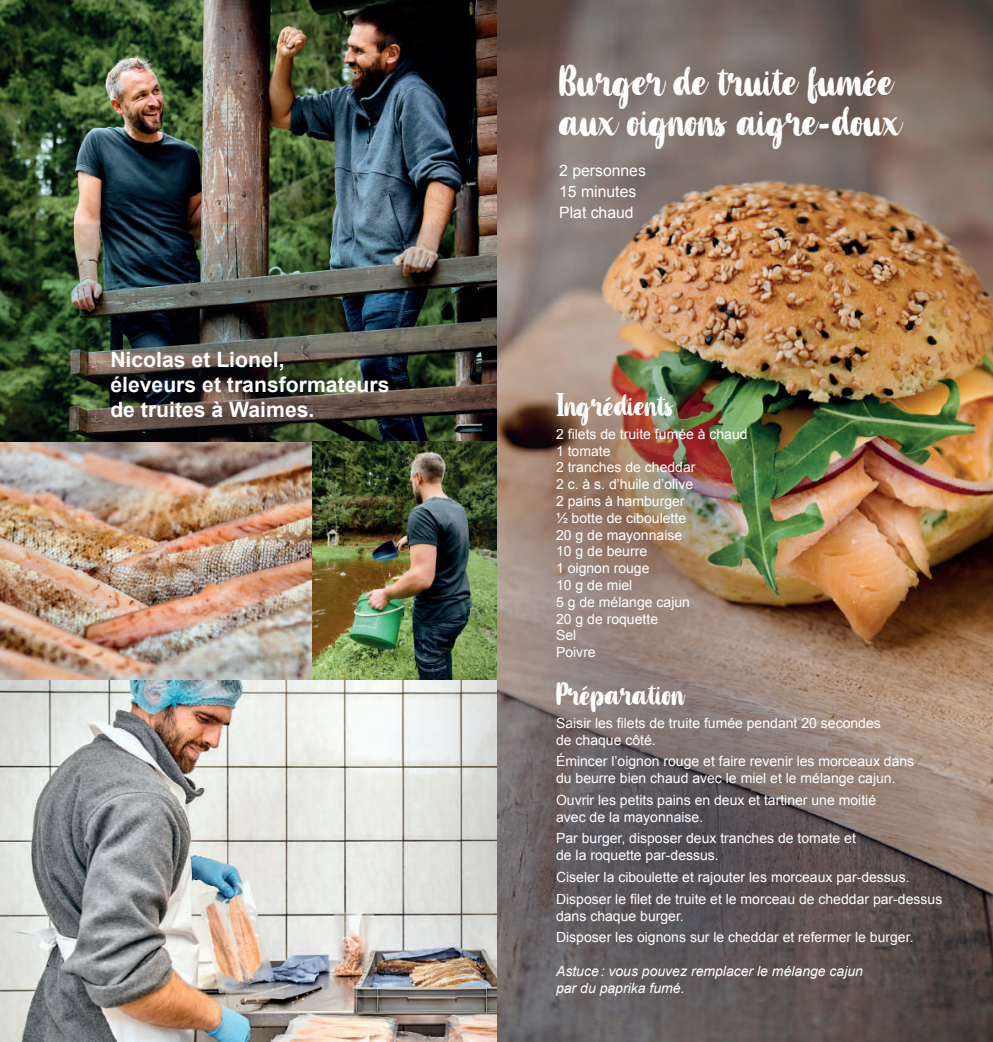
<style>
.page{position:relative;width:993px;height:1042px;background:#fff}
.page>*{position:absolute;margin:0;border:0;box-sizing:border-box;transform-origin:0 0}
.t1{font:33.25px/39.9px "Fishtype";color:#fff}
.t2{font:24.5px "Fishtype";color:#fff}
.t3{font:700 21.18px/25.4px "Arial";color:#fff}
.t4{font:15.75px/21px "Arial";color:#fff}
.t5{font:14px/16.8px "Arial";color:#fff}
.t6{font:italic 14px/16.8px "Arial";color:#fff}
</style>
<div class="page">
<img style="left:496px;top:0;width:496px;height:218px">
<img style="left:0;top:680px;width:372px;height:362px">
<img style="left:0;top:441px;width:313px;height:239px">
<img style="left:0;top:0;width:496px;height:441px">
<img style="left:0;top:224px;width:372px;height:129px">
<img style="left:313px;top:528px;width:59px;height:152px">
<div style="left:5px;top:242px;width:479px;height:286px;background:#171a2f;opacity:.75"></div>
<div style="left:372px;top:218px;width:620px;height:824px;background:#171a2f;opacity:.75"></div>
<h3 class="t3" style="left:110px;top:347px;width:280px">Nicolas et Lionel,<br>éleveurs et transformateurs de truites à Waimes.</h3>
<h1 class="t1" style="left:559px;top:63px;width:342px">Burger de truite fumée aux oignons aigre-doux</h1>
<p class="t4" style="left:559px;top:160px;width:88px">2 personnes<br>15 minutes<br>Plat chaud</p>
<h2 class="t2" style="left:556px;top:387px;width:118px">Ingrédients</h2>
<p class="t5" style="left:556px;top:426px;width:193px">2 filets de truite fumée à chaud<br>1 tomate<br>2 tranches de cheddar<br>2 c. à s. d’huile d’olive<br>2 pains à hamburger<br>½ botte de ciboulette<br>20 g de mayonnaise<br>10 g de beurre<br>1 oignon rouge<br>10 g de miel<br>5 g de mélange cajun<br>20 g de roquette<br>Sel<br>Poivre</p>
<h2 class="t2" style="left:556px;top:676px;width:129px">Préparation</h2>
<p class="t5" style="left:556px;top:714px;width:326px">Saisir les filets de truite fumée pendant 20 secondes de chaque côté.</p>
<p class="t5" style="left:556px;top:753px;width:359px">Émincer l’oignon rouge et faire revenir les morceaux dans du beurre bien chaud avec le miel et le mélange cajun.</p>
<p class="t5" style="left:556px;top:791px;width:321px">Ouvrir les petits pains en deux et tartiner une moitié avec de la mayonnaise.</p>
<p class="t5" style="left:556px;top:830px;width:301px">Par burger, disposer deux tranches de tomate et de la roquette par-dessus.</p>
<p class="t5" style="left:556px;top:866px;width:387px;line-height:21.7px">Ciseler la ciboulette et rajouter les morceaux par-dessus.<br>Disposer le filet de truite et le morceau de cheddar par-dessus</p>
<p class="t5" style="left:556px;top:905px;width:359px;line-height:21.7px">dans chaque burger.<br>Disposer les oignons sur le cheddar et refermer le burger.</p>
<p class="t6" style="left:556px;top:963px;width:308px">Astuce: vous pouvez remplacer le mélange cajun par du paprika fumé.</p>
</div>
